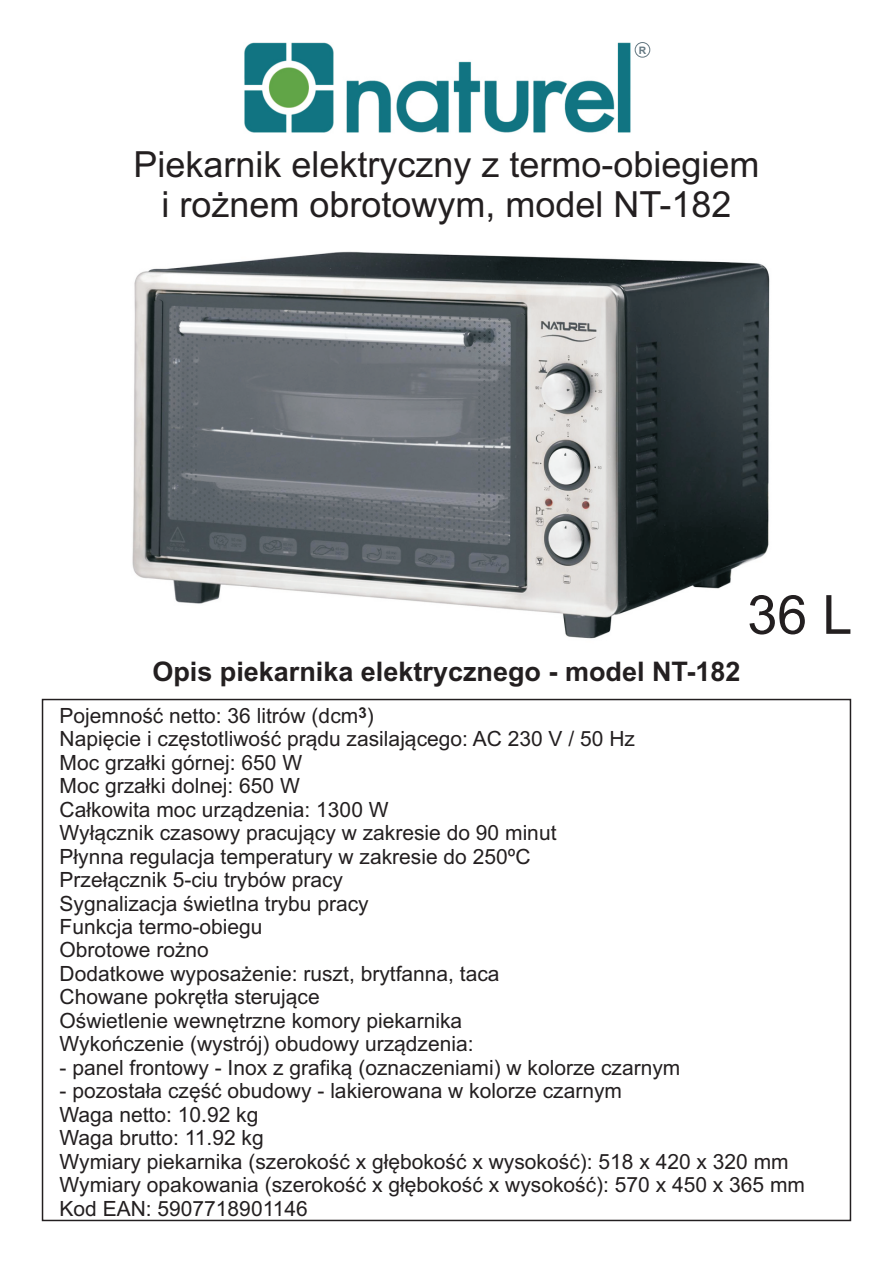
<style>
.page{position:relative;width:893px;height:1263px;background:#fff}
.page>*{position:absolute;margin:0;border:0;box-sizing:border-box;transform-origin:0 0}
.t1{font:54px "Arial";color:#231f20}
.t2{font:36px/40.2px "Arial";color:#231f20;text-align:center}
.t3{font:700 27px "Arial";color:#231f20}
.t4{font:21px/23.4px "Arial";color:#231f20}
.t5{font:700 10.35px "Arial";color:#647882}
</style>
<div class="page">
<img style="left:132px;top:251px;width:638px;height:388px">
<img style="left:244px;top:43px;width:387px;height:90px">
<div style="left:635px;top:42px;width:15px;height:16px;border:1px solid #647882;border-radius:50%"></div>
<p class="t5" style="left:639px;top:46px;width:9px">R</p>
<h2 class="t2" style="left:133px;top:148px;width:628px">Piekarnik elektryczny z termo-obiegiem i ro¿nem obrotowym, model NT-182</h2>
<h1 class="t1" style="left:747px;top:594px;width:107px">36 L</h1>
<p class="t3" style="left:152px;top:662px;width:590px">Opis piekarnika elektrycznego - model NT-182</p>
<p class="t4" style="left:60px;top:706px;width:577px">Pojemnoœæ netto: 36 litrów (dcm<sup>3</sup>)<br>Napiêcie i czêstotliwoœæ pr¹du zasilaj¹cego: AC 230 V / 50 Hz Moc grza³ki górnej: 650 W<br>Moc grza³ki dolnej: 650 W<br>Ca³kowita moc urz¹dzenia: 1300 W<br>Wy³¹cznik czasowy pracuj¹cy w zakresie do 90 minut<br>P³ynna regulacja temperatury w zakresie do 250ºC Prze³¹cznik 5-ciu trybów pracy<br>Sygnalizacja œwietlna trybu pracy<br>Funkcja termo-obiegu<br>Obrotowe ro¿no<br>Dodatkowe wyposa¿enie: ruszt, brytfanna, taca<br>Chowane pokrêt³a steruj¹ce<br>Oœwietlenie wewnêtrzne komory piekarnika<br>Wykoñczenie (wystrój) obudowy urz¹dzenia:</p>
<p class="t4" style="left:60px;top:1057px;width:622px">- panel frontowy - Inox z grafik¹ (oznaczeniami) w kolorze czarnym</p>
<p class="t4" style="left:60px;top:1081px;width:747px">- pozosta³a czêœæ obudowy - lakierowana w kolorze czarnym<br>Waga netto: 10.92 kg<br>Waga brutto: 11.92 kg<br>Wymiary piekarnika (szerokoœæ x g³êbokoœæ x wysokoœæ): 518 x 420 x 320 mm Wymiary opakowania (szerokoœæ x g³êbokoœæ x wysokoœæ): 570 x 450 x 365 mm Kod EAN: 5907718901146</p>
</div>
